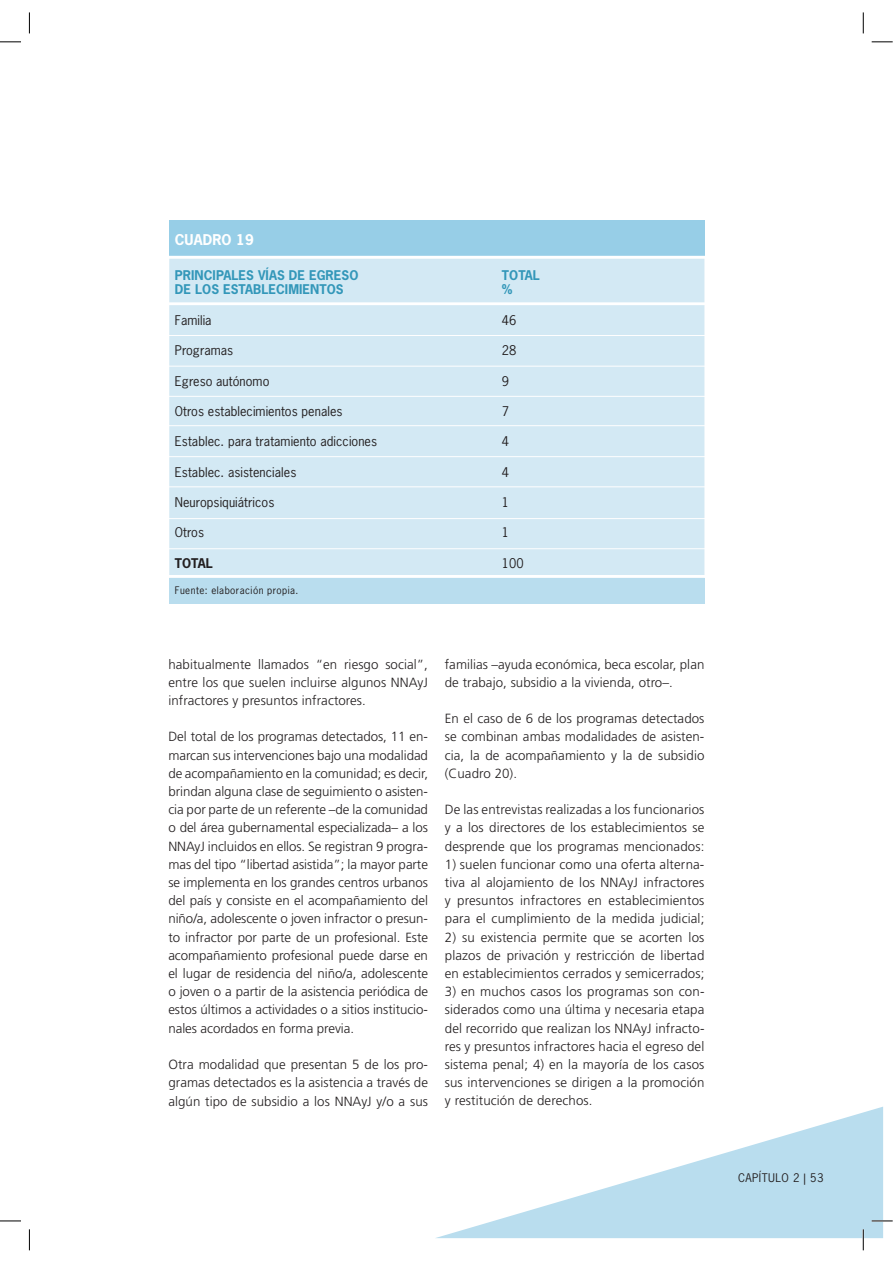
<style>
.page{position:relative;width:893px;height:1263px;background:#fff}
.page>*{position:absolute;margin:0;border:0;box-sizing:border-box;transform-origin:0 0}
.t1{font:700 13.95px "News Gothic Std";letter-spacing:.005em;color:#fff}
.t2{font:300 13.35px/18.1px "Frutiger";letter-spacing:.005em;color:#231f20;text-align:justify}
.t3{font:12.6px "News Gothic Std";letter-spacing:.005em;color:#231f20}
.t4{font:700 12.6px/14px "News Gothic Std";letter-spacing:.005em;color:#3397b9}
.t5{font:700 12.6px "News Gothic Std";letter-spacing:.005em;color:#231f20}
.t6{font:11.25px "News Gothic Std";letter-spacing:.04em;color:#231f20}
.t7{font:9.75px "News Gothic Std";letter-spacing:.045em;color:#231f20}
</style>
<div class="page">
<svg style="left:436px;top:1107px;width:447px;height:131px"></svg>
<div style="left:169px;top:221px;width:535px;height:37px;background:#97cee7"></div>
<div style="left:169px;top:259px;width:535px;height:316px;background:#d3e9f4"></div>
<div style="left:169px;top:578px;width:535px;height:25px;background:#b9ddee"></div>
<hr style="left:164px;top:256px;width:607px;height:3px;background:#fff">
<hr style="left:163px;top:302px;width:607px;height:3px;background:#fff">
<hr style="left:163px;top:335px;width:607px;height:1px;background:#fff">
<hr style="left:163px;top:366px;width:607px;height:1px;background:#fff">
<hr style="left:163px;top:396px;width:607px;height:1px;background:#fff">
<hr style="left:163px;top:425px;width:607px;height:1px;background:#fff">
<hr style="left:163px;top:456px;width:607px;height:1px;background:#fff">
<hr style="left:163px;top:486px;width:607px;height:1px;background:#fff">
<hr style="left:163px;top:518px;width:607px;height:1px;background:#fff">
<hr style="left:163px;top:548px;width:607px;height:1px;background:#fff">
<hr style="left:872px;top:1220px;width:21px;height:2px;background:#fff">
<hr style="left:862px;top:1229px;width:2px;height:21px;background:#fff">
<svg style="left:0;top:42px;width:21px;height:1px"></svg>
<svg style="left:872px;top:42px;width:21px;height:1px"></svg>
<svg style="left:0;top:1221px;width:21px;height:1px"></svg>
<svg style="left:872px;top:1221px;width:21px;height:1px"></svg>
<svg style="left:29px;top:12px;width:1px;height:21px"></svg>
<svg style="left:29px;top:1229px;width:1px;height:21px"></svg>
<svg style="left:863px;top:12px;width:1px;height:21px"></svg>
<svg style="left:863px;top:1229px;width:1px;height:21px"></svg>
<p class="t1" style="left:175px;top:233px;width:80px">CUADRO 19</p>
<p class="t4" style="left:175px;top:268px;width:185px">PRINCIPALES VÍAS DE EGRESO<br>DE LOS ESTABLECIMIENTOS</p>
<p class="t4" style="left:502px;top:268px;width:40px">TOTAL %</p>
<p class="t3" style="left:175px;top:315px;width:38px">Familia</p>
<p class="t3" style="left:502px;top:315px;width:16px">46</p>
<p class="t3" style="left:175px;top:345px;width:60px">Programas</p>
<p class="t3" style="left:502px;top:345px;width:16px">28</p>
<p class="t3" style="left:175px;top:375px;width:96px">Egreso autónomo</p>
<p class="t3" style="left:502px;top:375px;width:9px">9</p>
<p class="t3" style="left:175px;top:406px;width:169px">Otros establecimientos penales</p>
<p class="t3" style="left:502px;top:406px;width:9px">7</p>
<p class="t3" style="left:175px;top:436px;width:204px">Establec. para tratamiento adicciones</p>
<p class="t3" style="left:502px;top:436px;width:9px">4</p>
<p class="t3" style="left:175px;top:466px;width:123px">Establec. asistenciales</p>
<p class="t3" style="left:502px;top:466px;width:9px">4</p>
<p class="t3" style="left:175px;top:497px;width:101px">Neuropsiquiátricos</p>
<p class="t3" style="left:502px;top:497px;width:9px">1</p>
<p class="t3" style="left:175px;top:527px;width:31px">Otros</p>
<p class="t3" style="left:502px;top:527px;width:9px">1</p>
<p class="t5" style="left:175px;top:557px;width:40px">TOTAL</p>
<p class="t3" style="left:502px;top:557px;width:23px">100</p>
<p class="t7" style="left:175px;top:586px;width:125px">Fuente: elaboración propia.</p>
<p class="t2" style="left:168px;top:656px;width:261px">habitualmente llamados “en riesgo social”, entre los que suelen incluirse algunos NNAyJ infractores y presuntos infractores.</p>
<p class="t2" style="left:168px;top:729px;width:261px">Del total de los programas detectados, 11 en&shy;marcan sus intervenciones bajo una modalidad de acompañamiento en la comunidad; es decir, brindan alguna clase de seguimiento o asisten&shy;cia por parte de un referente –de la comunidad o del área gubernamental especializada– a los NNAyJ incluidos en ellos. Se registran 9 progra&shy;mas del tipo “libertad asistida”; la mayor parte se implementa en los grandes centros urbanos del país y consiste en el acompañamiento del niño/a, adolescente o joven infractor o presun&shy;to infractor por parte de un profesional. Este acompañamiento profesional puede darse en el lugar de residencia del niño/a, adolescente o joven o a partir de la asistencia periódica de estos últimos a actividades o a sitios institucio&shy;nales acordados en forma previa.</p>
<p class="t2" style="left:168px;top:1056px;width:261px">Otra modalidad que presentan 5 de los pro&shy;gramas detectados es la asistencia a través de algún tipo de subsidio a los NNAyJ y/o a sus</p>
<p class="t2" style="left:445px;top:656px;width:261px">familias –ayuda económica, beca escolar, plan de trabajo, subsidio a la vivienda, otro–.</p>
<p class="t2" style="left:445px;top:710px;width:261px">En el caso de 6 de los programas detectados se combinan ambas modalidades de asisten&shy;cia, la de acompañamiento y la de subsidio (Cuadro 20).</p>
<p class="t2" style="left:445px;top:801px;width:261px">De las entrevistas realizadas a los funcionarios y a los directores de los establecimientos se desprende que los programas mencionados:</p>
<p class="t2" style="left:445px;top:856px;width:261px">1) suelen funcionar como una oferta alterna&shy;tiva al alojamiento de los NNAyJ infractores y presuntos infractores en establecimientos para el cumplimiento de la medida judicial;</p>
<p class="t2" style="left:445px;top:929px;width:261px">2) su existencia permite que se acorten los plazos de privación y restricción de libertad en establecimientos cerrados y semicerrados;</p>
<p class="t2" style="left:445px;top:984px;width:261px">3) en muchos casos los programas son con&shy;siderados como una última y necesaria etapa del recorrido que realizan los NNAyJ infracto&shy;res y presuntos infractores hacia el egreso del sistema penal; 4) en la mayoría de los casos sus intervenciones se dirigen a la promoción y restitución de derechos.</p>
<p class="t6" style="left:738px;top:1173px;width:87px">CAPÍTULO 2 | 53</p>
</div>
